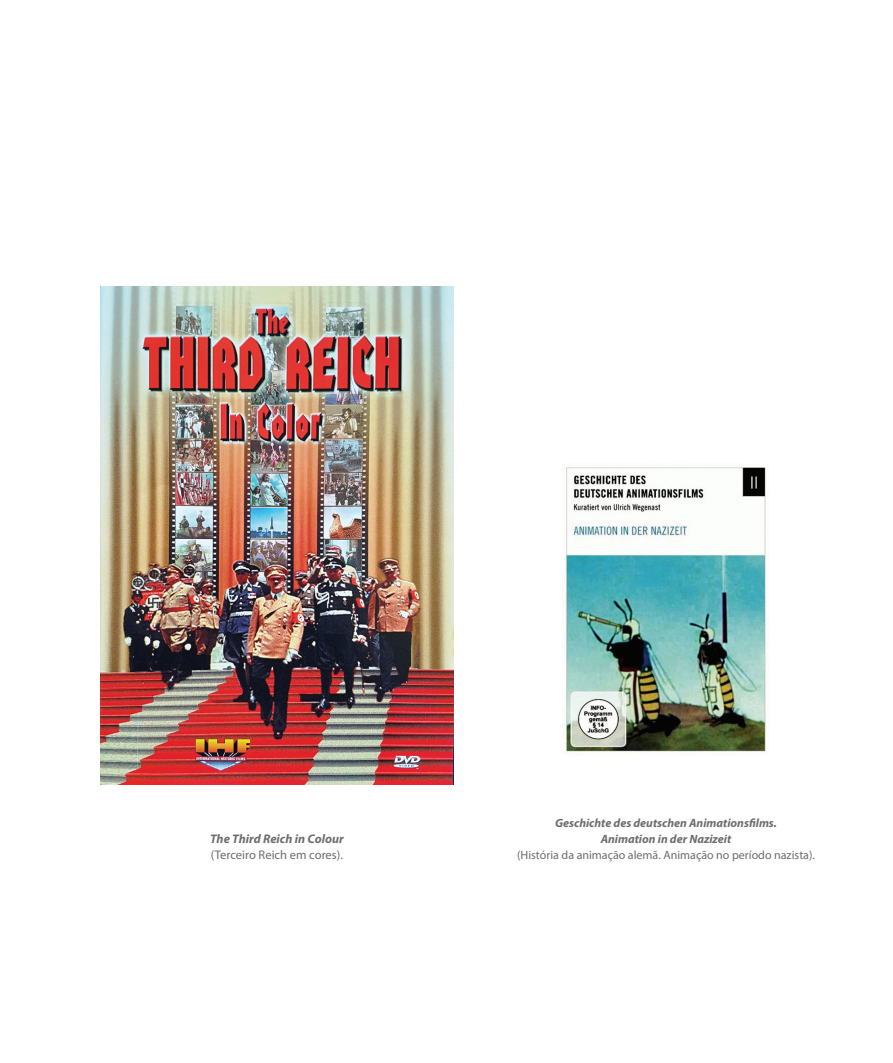
<style>
.page{position:relative;width:893px;height:1063px;background:#fff}
.page>*{position:absolute;margin:0;border:0;box-sizing:border-box;transform-origin:0 0}
.Legendas{font:12.6px "Myriad Pro";color:#6c6d70}
.Legendas-2{font:italic 700 12.6px "Myriad Pro";color:#6c6d70}
.Legendas-3{font:italic 700 12px/15.8px "Myriad Pro";color:#6c6d70;text-align:center}
.Legendas-4{font:12px "Myriad Pro";color:#6c6d70}
</style>
<div class="page">
<img style="left:100px;top:286px;width:354px;height:498px">
<img style="left:564px;top:467px;width:202px;height:287px">
<p class="Legendas-2" style="left:210px;top:830px;width:135px">The Third Reich in Colour</p>
<p class="Legendas" style="left:211px;top:847px;width:134px">(Terceiro Reich em cores).</p>
<p class="Legendas-3" style="left:555px;top:815px;width:223px">Geschichte des deutschen Animationsfilms.<br>Animation in der Nazizeit</p>
<p class="Legendas-4" style="left:517px;top:847px;width:299px">(História da animação alemã. Animação no período nazista).</p>
</div>
